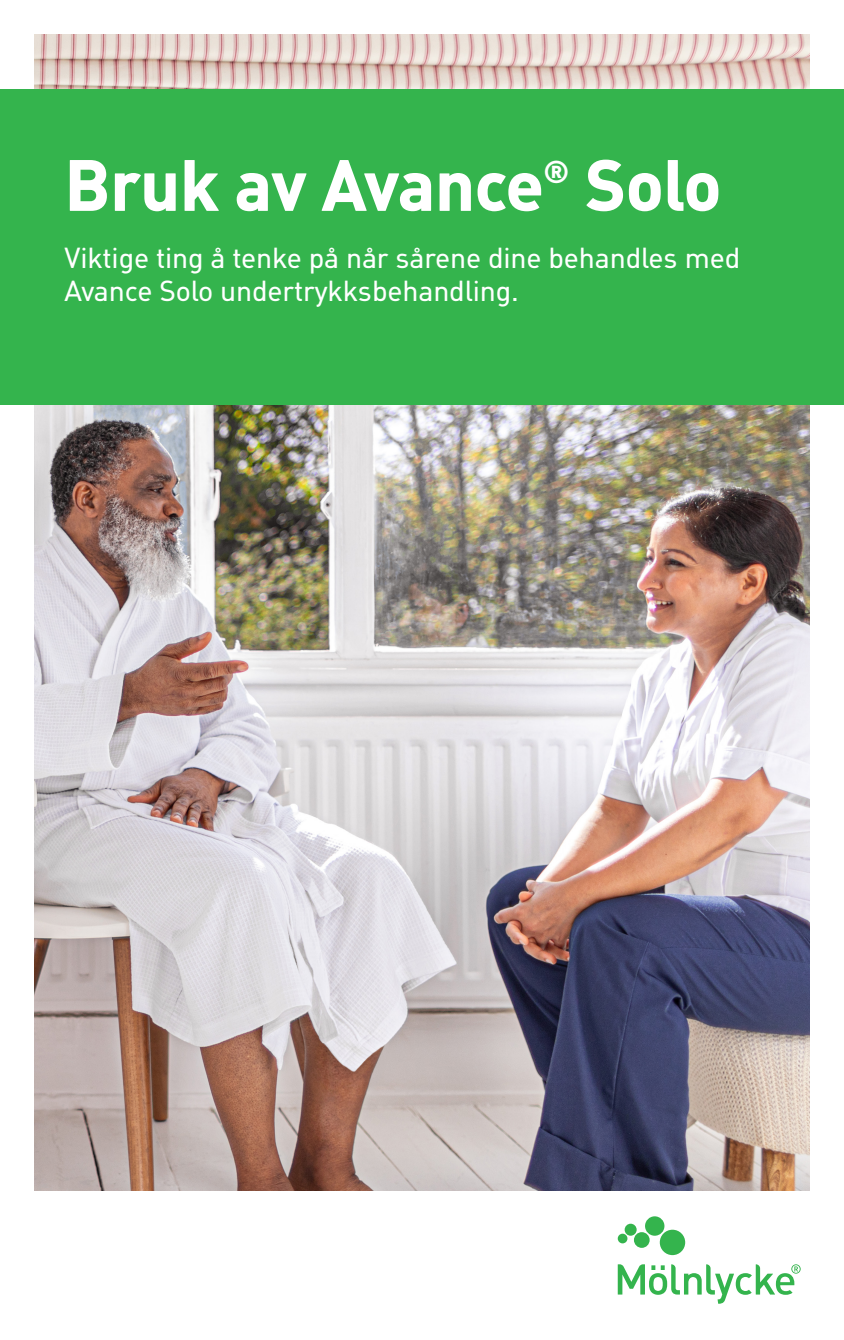
<style>
.page{position:relative;width:844px;height:1340px;background:#fff}
.page>*{position:absolute;margin:0;border:0;box-sizing:border-box;transform-origin:0 0}
.Allmänt_styckeformat{font:700 70px "MHC Din";letter-spacing:-.005em;color:#fff}
.Allmänt_styckeformat-2{font:700 30.62px "MHC Din";color:#fff}
.Allmänt_styckeformat-3{font:28px/33.6px "MHC Din";letter-spacing:-.005em;color:#fff}
</style>
<div class="page">
<svg style="left:617px;top:1216px;width:183px;height:87px"></svg>
<img style="left:35px;top:35px;width:774px;height:1155px">
<div style="left:0;top:89px;width:843px;height:316px;background:#34b44d"></div>
<p class="Allmänt_styckeformat" style="left:64px;top:142px;width:481px">Bruk av Avance</p>
<p class="Allmänt_styckeformat-2" style="left:543px;top:153px;width:27px">®</p>
<p class="Allmänt_styckeformat" style="left:585px;top:142px;width:138px">Solo</p>
<p class="Allmänt_styckeformat-3" style="left:64px;top:241px;width:677px">Viktige ting å tenke på når sårene dine behandles med<br>Avance Solo undertrykksbehandling.</p>
</div>
